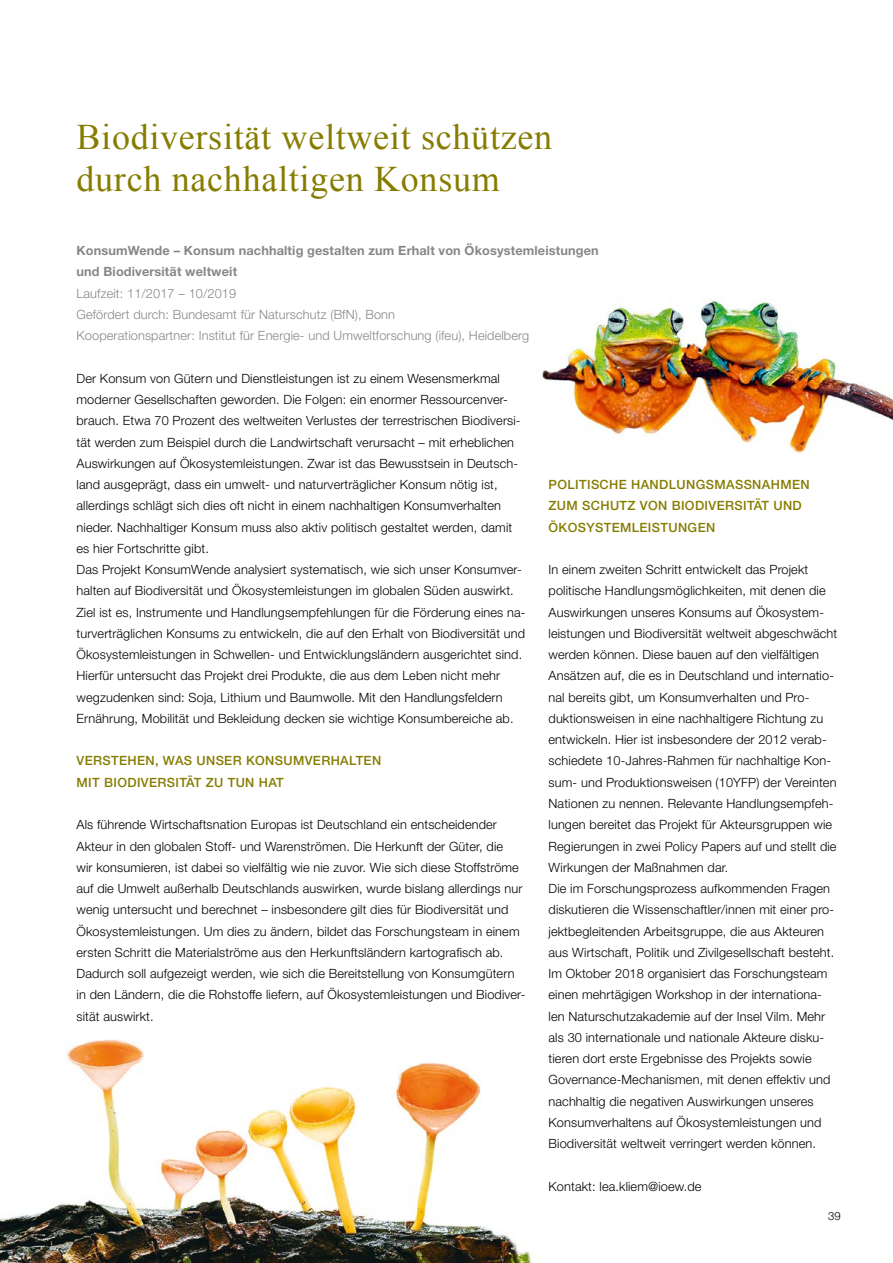
<style>
.page{position:relative;width:893px;height:1263px;background:#fff}
.page>*{position:absolute;margin:0;border:0;box-sizing:border-box;transform-origin:0 0}
.iöw_Flyer_Ü1_24_28_l{font:36px/42.5px "Times New Roman";letter-spacing:.02em;color:#867c00}
.iöw_Text{font:300 12.75px/21.3px "Helvetica Neue LT Std";letter-spacing:.01em;color:#000}
.iöw_Text-2{font:300 12.75px "Helvetica Neue LT Std";letter-spacing:.01em;color:#868786}
.Zwischen_Ü_Vorwort{font:500 12.75px/21.3px "Helvetica Neue LT Std";letter-spacing:.03em;color:#867c00}
.iöw_Text-3{font:700 12.75px/21.3px "Helvetica Neue LT Std";letter-spacing:.01em;color:#868786}
.t1{font:300 11.25px "Helvetica Neue LT Std";color:#000}
</style>
<div class="page">
<img style="left:542px;top:299px;width:351px;height:154px">
<img style="left:0;top:1039px;width:532px;height:224px">
<p class="iöw_Flyer_Ü1_24_28_l" style="left:77px;top:115px;width:477px">Biodiversität weltweit schützen durch nachhaltigen Konsum</p>
<p class="iöw_Text-3" style="left:77px;top:240px;width:524px">KonsumWende – Konsum nachhaltig gestalten zum Erhalt von Ökosystemleistungen und Biodiversität weltweit</p>
<p class="iöw_Text-2" style="left:77px;top:285px;width:161px">Laufzeit: 11/2017 – 10/2019</p>
<p class="iöw_Text-2" style="left:77px;top:307px;width:320px">Gefördert durch: Bundesamt für Naturschutz (BfN), Bonn</p>
<p class="iöw_Text-2" style="left:77px;top:328px;width:454px">Kooperationspartner: Institut für Energie- und Umweltforschung (ifeu), Heidelberg</p>
<p class="iöw_Text" style="left:77px;top:367px;width:446px">Der Konsum von Gütern und Dienstleistungen ist zu einem Wesensmerkmal moderner Gesellschaften geworden. Die Folgen: ein enormer Ressourcenver&shy;brauch. Etwa 70 Prozent des weltweiten Verlustes der terrestrischen Biodiversi&shy;tät werden zum Beispiel durch die Landwirtschaft verursacht – mit erheblichen Auswirkungen auf Ökosystemleistungen. Zwar ist das Bewusstsein in Deutsch&shy;land ausgeprägt, dass ein umwelt- und naturverträglicher Konsum nötig ist, allerdings schlägt sich dies oft nicht in einem nachhaltigen Konsumverhalten nieder. Nachhaltiger Konsum muss also aktiv politisch gestaltet werden, damit es hier Fortschritte gibt.</p>
<p class="iöw_Text" style="left:77px;top:559px;width:451px">Das Projekt KonsumWende analysiert systematisch, wie sich unser Konsumver&shy;halten auf Biodiversität und Ökosystemleistungen im globalen Süden auswirkt.<br>Ziel ist es, Instrumente und Handlungsempfehlungen für die Förderung eines na&shy;turverträglichen Konsums zu entwickeln, die auf den Erhalt von Biodiversität und Ökosystemleistungen in Schwellen- und Entwicklungsländern ausgerichtet sind.<br>Hierfür untersucht das Projekt drei Produkte, die aus dem Leben nicht mehr wegzudenken sind: Soja, Lithium und Baumwolle. Mit den Handlungsfeldern Ernährung, Mobilität und Bekleidung decken sie wichtige Konsumbereiche ab.</p>
<p class="Zwischen_Ü_Vorwort" style="left:77px;top:750px;width:306px">VERSTEHEN, WAS UNSER KONSUMVERHALTEN<br>MIT BIODIVERSITÄT ZU TUN HAT</p>
<p class="iöw_Text" style="left:77px;top:814px;width:450px">Als führende Wirtschaftsnation Europas ist Deutschland ein entscheidender Akteur in den globalen Stoff- und Warenströmen. Die Herkunft der Güter, die<br>wir konsumieren, ist dabei so vielfältig wie nie zuvor. Wie sich diese Stoffströme auf die Umwelt außerhalb Deutschlands auswirken, wurde bislang allerdings nur wenig untersucht und berechnet – insbesondere gilt dies für Biodiversität und Ökosystemleistungen. Um dies zu ändern, bildet das Forschungsteam in einem ersten Schritt die Materialströme aus den Herkunftsländern kartografisch ab.<br>Dadurch soll aufgezeigt werden, wie sich die Bereitstellung von Konsumgütern in den Ländern, die die Rohstoffe liefern, auf Ökosystemleistungen und Biodiver&shy;sität auswirkt.</p>
<p class="Zwischen_Ü_Vorwort" style="left:549px;top:474px;width:263px">POLITISCHE HANDLUNGSMASSNAHMEN<br>ZUM SCHUTZ VON BIODIVERSITÄT UND<br>ÖKOSYSTEMLEISTUNGEN</p>
<p class="iöw_Text" style="left:549px;top:559px;width:290px">In einem zweiten Schritt entwickelt das Projekt politische Handlungsmöglichkeiten, mit denen die Auswirkungen unseres Konsums auf Ökosystem&shy;leistungen und Biodiversität weltweit abgeschwächt werden können. Diese bauen auf den vielfältigen Ansätzen auf, die es in Deutschland und internatio&shy;nal bereits gibt, um Konsumverhalten und Pro&shy;duktionsweisen in eine nachhaltigere Richtung zu entwickeln. Hier ist insbesondere der 2012 verab&shy;schiedete 10-Jahres-Rahmen für nachhaltige Kon&shy;sum- und Produktionsweisen (10YFP) der Vereinten Nationen zu nennen. Relevante Handlungsempfeh&shy;lungen bereitet das Projekt für Akteursgruppen wie Regierungen in zwei Policy Papers auf und stellt die Wirkungen der Maßnahmen dar.</p>
<p class="iöw_Text" style="left:549px;top:877px;width:287px">Die im Forschungsprozess aufkommenden Fragen diskutieren die Wissenschaftler/innen mit einer pro&shy;jektbegleitenden Arbeitsgruppe, die aus Akteuren aus Wirtschaft, Politik und Zivilgesellschaft besteht.<br>Im Oktober 2018 organisiert das Forschungsteam einen mehrtägigen Workshop in der internationa&shy;len Naturschutzakademie auf der Insel Vilm. Mehr als 30 internationale und nationale Akteure disku&shy;tieren dort erste Ergebnisse des Projekts sowie Governance-Mechanismen, mit denen effektiv und nachhaltig die negativen Auswirkungen unseres Konsumverhaltens auf Ökosystemleistungen und Biodiversität weltweit verringert werden können.</p>
<p class="iöw_Text" style="left:549px;top:1175px;width:154px">Kontakt: lea.kliem@ioew.de</p>
<p class="t1" style="left:828px;top:1209px;width:14px">39</p>
</div>
